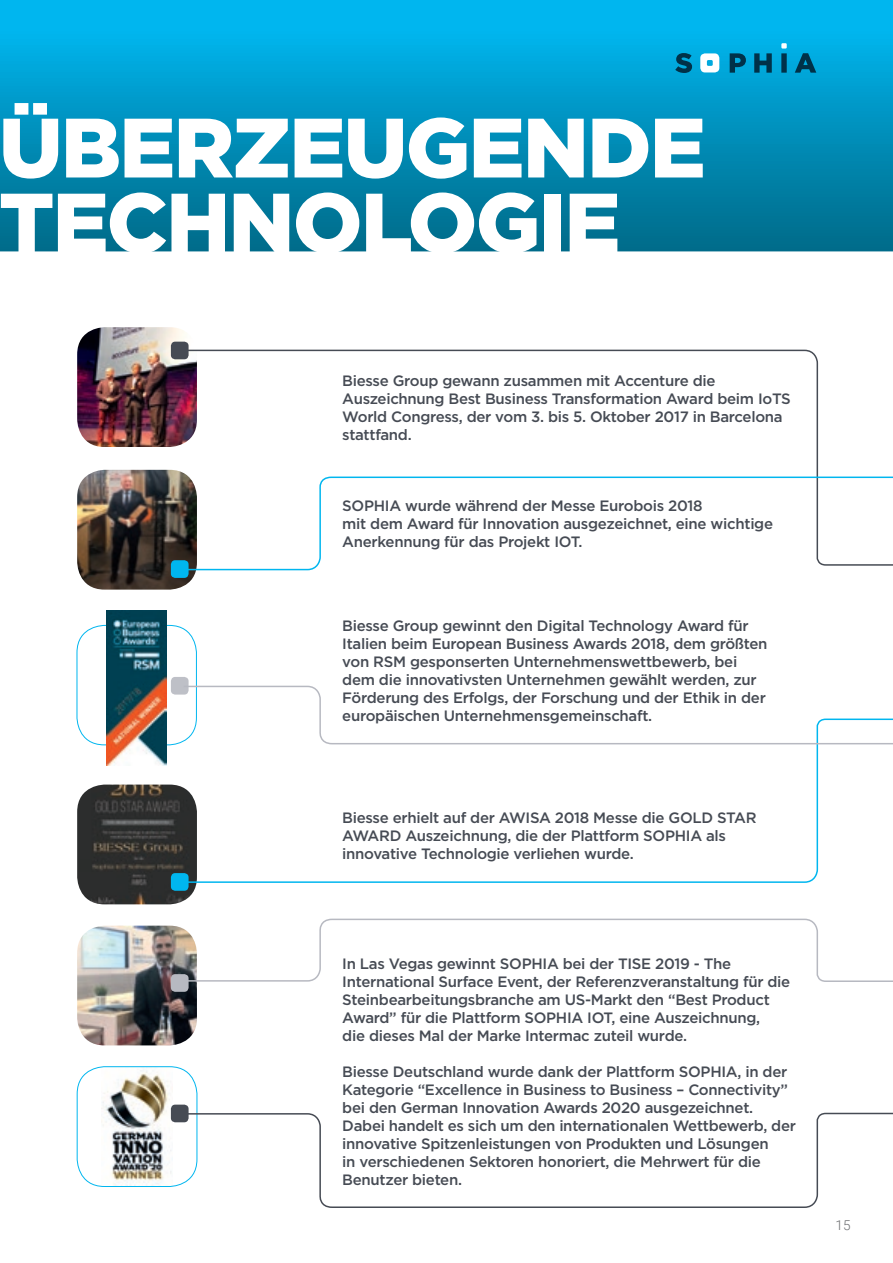
<style>
.page{position:relative;width:893px;height:1263px;background:#fff}
.page>*{position:absolute;margin:0;border:0;box-sizing:border-box;transform-origin:0 0}
.t1{font:900 84px/75px "Gotham";letter-spacing:-.02em;color:#fff}
.t2{font:500 15px/18px "Gotham";letter-spacing:-.02em;color:#464b54}
.t3{font:300 13.5px "Roboto";color:#6c6d70}
</style>
<div class="page">
<div style="left:0;top:0;width:893px;height:251px;background:linear-gradient(to bottom,#00bdf8,#006a87)"></div>
<svg style="left:675px;top:43px;width:141px;height:30px;background:#1496c0"></svg>
<img style="left:77px;top:327px;width:111px;height:120px">
<img style="left:77px;top:926px;width:120px;height:119px">
<img style="left:102px;top:1070px;width:71px;height:115px">
<div style="left:77px;top:1066px;width:120px;height:121px;border:1px solid #00b6ef;border-radius:27px"></div>
<img style="left:77px;top:470px;width:119px;height:120px">
<img style="left:77px;top:784px;width:120px;height:120px">
<div style="left:77px;top:625px;width:120px;height:120px;border:1px solid #00b6ef;border-radius:27px"></div>
<img style="left:107px;top:611px;width:60px;height:155px">
<svg style="left:183px;top:349px;width:636px;height:127px"></svg>
<div style="left:171px;top:342px;width:18px;height:17px;background:#464b54;border-radius:4px"></div>
<div style="left:171px;top:1104px;width:18px;height:18px;background:#464b54;border-radius:4px"></div>
<svg style="left:183px;top:745px;width:636px;height:139px"></svg>
<svg style="left:183px;top:476px;width:710px;height:95px"></svg>
<div style="left:171px;top:560px;width:18px;height:18px;background:#00b6ef;border-radius:4px"></div>
<svg style="left:182px;top:685px;width:711px;height:60px"></svg>
<svg style="left:185px;top:918px;width:708px;height:65px"></svg>
<svg style="left:185px;top:1112px;width:708px;height:96px"></svg>
<div style="left:171px;top:677px;width:18px;height:18px;background:#bec0c7;border-radius:4px"></div>
<div style="left:171px;top:873px;width:18px;height:18px;background:#00b6ef;border-radius:4px"></div>
<div style="left:171px;top:974px;width:18px;height:18px;background:#b7b9c1;border-radius:4px"></div>
<h1 class="t1" style="left:-1px;top:109px;width:708px">ÜBERZEUGENDE<br>TECHNOLOGIE</h1>
<p class="t2" style="left:342px;top:371px;width:450px">Biesse Group gewann zusammen mit Accenture die Auszeichnung Best Business Transformation Award beim IoTS World Congress, der vom 3. bis 5. Oktober 2017 in Barcelona stattfand.</p>
<p class="t2" style="left:342px;top:497px;width:432px">SOPHIA wurde während der Messe Eurobois 2018<br>mit dem Award für Innovation ausgezeichnet, eine wichtige<br>Anerkennung für das Projekt IOT.</p>
<p class="t2" style="left:342px;top:616px;width:427px">Biesse Group gewinnt den Digital Technology Award für Italien beim European Business Awards 2018, dem größten von RSM gesponserten Unternehmenswettbewerb, bei dem die innovativsten Unternehmen gewählt werden, zur Förderung des Erfolgs, der Forschung und der Ethik in der europäischen Unternehmensgemeinschaft.</p>
<p class="t2" style="left:342px;top:808px;width:416px">Biesse erhielt auf der AWISA 2018 Messe die GOLD STAR<br>AWARD Auszeichnung, die der Plattform SOPHIA als innovative Technologie verliehen wurde.</p>
<p class="t2" style="left:342px;top:954px;width:449px">In Las Vegas gewinnt SOPHIA bei der TISE 2019 - The International Surface Event, der Referenzveranstaltung für die Steinbearbeitungsbranche am US-Markt den “Best Product Award” für die Plattform SOPHIA IOT, eine Auszeichnung,<br>die dieses Mal der Marke Intermac zuteil wurde.</p>
<p class="t2" style="left:342px;top:1062px;width:455px">Biesse Deutschland wurde dank der Plattform SOPHIA, in der Kategorie “Excellence in Business to Business – Connectivity” bei den German Innovation Awards 2020 ausgezeichnet.<br>Dabei handelt es sich um den internationalen Wettbewerb, der innovative Spitzenleistungen von Produkten und Lösungen<br>in verschiedenen Sektoren honoriert, die Mehrwert für die Benutzer bieten.</p>
<p class="t3" style="left:836px;top:1215px;width:16px">15</p>
</div>
